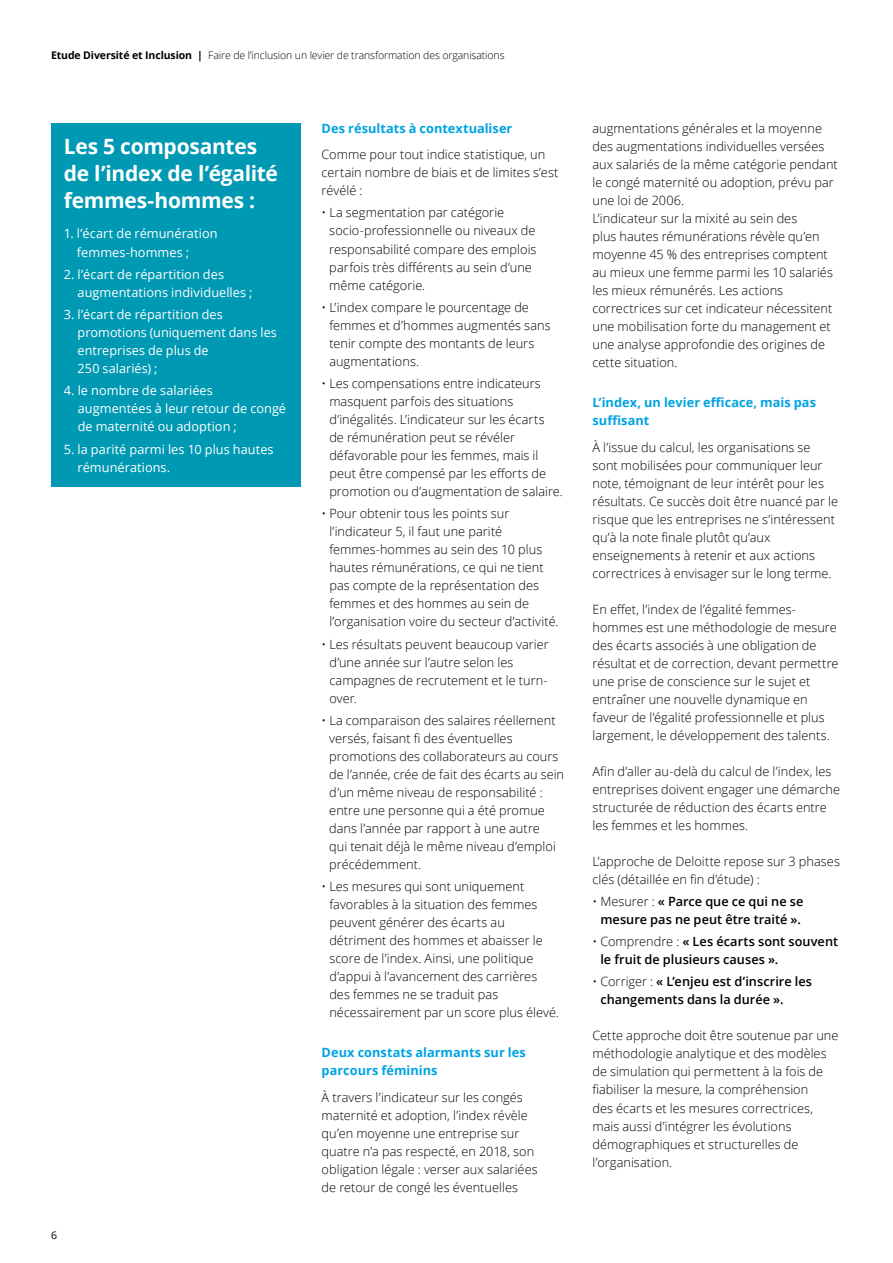
<style>
.page{position:relative;width:893px;height:1263px;background:#fff}
.page>*{position:absolute;margin:0;border:0;box-sizing:border-box;transform-origin:0 0}
.t1{font:700 21px/27px "Open Sans";letter-spacing:-.015em;color:#fff}
.t2{font:300 12.75px/18px "Open Sans";letter-spacing:.005em;color:#000}
.t3{font:12.75px/18px "Open Sans";letter-spacing:.005em;color:#fff}
.t4{font:600 12.75px/18px "Open Sans";letter-spacing:.005em;color:#000}
.t5{font:700 12.75px/18px "Open Sans";letter-spacing:.005em;color:#00a3e2}
.t6{font:300 10.5px "Open Sans";letter-spacing:-.01em;color:#000}
.t7{font:10.5px "Open Sans";color:#000}
.s1{font-weight:700}
.s2{font-weight:300}
</style>
<div class="page">
<div style="left:51px;top:123px;width:249px;height:364px;background:#0099b3"></div>
<p class="t6" style="left:51px;top:48px;width:455px"><span class="s1">Etude Diversité et Inclusion |</span> Faire de l’inclusion un levier de transformation des organisations</p>
<h1 class="t1" style="left:64px;top:132px;width:216px">Les 5 composantes de l’index de l’égalité femmes-hommes :</h1>
<p class="t3" style="left:77px;top:225px;width:142px;text-indent:-13px">1. l’écart de rémunération femmes-hommes ;</p>
<p class="t3" style="left:78px;top:265px;width:177px;text-indent:-14px">2. l’écart de répartition des augmentations individuelles ;</p>
<p class="t3" style="left:78px;top:305px;width:201px;text-indent:-14px">3. l’écart de répartition des promotions (uniquement dans les entreprises de plus de<br>250 salariés) ;</p>
<p class="t3" style="left:78px;top:381px;width:210px;text-indent:-14px">4. le nombre de salariées augmentées à leur retour de congé de maternité ou adoption ;</p>
<p class="t3" style="left:78px;top:440px;width:198px;text-indent:-14px">5. la parité parmi les 10 plus hautes rémunérations.</p>
<p class="t7" style="left:51px;top:1228px;width:8px">6</p>
<p class="t5" style="left:322px;top:119px;width:192px">Des résultats à contextualiser</p>
<p class="t2" style="left:322px;top:145px;width:238px">Comme pour tout indice statistique, un certain nombre de biais et de limites s’est révélé :</p>
<p class="t2" style="left:329px;top:203px;width:209px;text-indent:-8px">• La segmentation par catégorie socio-professionnelle ou niveaux de responsabilité compare des emplois parfois très différents au sein d’une même catégorie.</p>
<p class="t2" style="left:329px;top:298px;width:223px;text-indent:-8px">• L’index compare le pourcentage de femmes et d’hommes augmentés sans tenir compte des montants de leurs augmentations.</p>
<p class="t2" style="left:329px;top:374px;width:235px;text-indent:-8px">• Les compensations entre indicateurs masquent parfois des situations d’inégalités. L’indicateur sur les écarts<br>de rémunération peut se révéler défavorable pour les femmes, mais il peut être compensé par les efforts de promotion ou d’augmentation de salaire.</p>
<p class="t2" style="left:329px;top:504px;width:231px;text-indent:-8px">• Pour obtenir tous les points sur l’indicateur 5, il faut une parité femmes-hommes au sein des 10 plus hautes rémunérations, ce qui ne tient pas compte de la représentation des femmes et des hommes au sein de l’organisation voire du secteur d’activité.</p>
<p class="t2" style="left:329px;top:635px;width:221px;text-indent:-8px">• Les résultats peuvent beaucoup varier d’une année sur l’autre selon les campagnes de recrutement et le turn&shy;over.</p>
<p class="t2" style="left:329px;top:711px;width:236px;text-indent:-8px">• La comparaison des salaires réellement versés, faisant fi des éventuelles promotions des collaborateurs au cours de l’année, crée de fait des écarts au sein d’un même niveau de responsabilité : entre une personne qui a été promue dans l’année par rapport à une autre<br>qui tenait déjà le même niveau d’emploi précédemment.</p>
<p class="t2" style="left:329px;top:877px;width:231px;text-indent:-8px">• Les mesures qui sont uniquement favorables à la situation des femmes peuvent générer des écarts au détriment des hommes et abaisser le score de l’index. Ainsi, une politique d’appui à l’avancement des carrières des femmes ne se traduit pas nécessairement par un score plus élevé.</p>
<p class="t5" style="left:322px;top:1043px;width:206px">Deux constats alarmants sur les parcours féminins</p>
<p class="t2" style="left:322px;top:1088px;width:218px">À travers l’indicateur sur les congés maternité et adoption, l’index révèle qu’en moyenne une entreprise sur quatre n’a pas respecté, en 2018, son obligation légale : verser aux salariées de retour de congé les éventuelles</p>
<p class="t2" style="left:592px;top:119px;width:247px">augmentations générales et la moyenne des augmentations individuelles versées aux salariés de la même catégorie pendant le congé maternité ou adoption, prévu par une loi de 2006.<br>L’indicateur sur la mixité au sein des<br>plus hautes rémunérations révèle qu’en moyenne 45 % des entreprises comptent au mieux une femme parmi les 10 salariés les mieux rémunérés. Les actions correctrices sur cet indicateur nécessitent une mobilisation forte du management et une analyse approfondie des origines de cette situation.</p>
<p class="t5" style="left:592px;top:393px;width:225px">L’index, un levier efficace, mais pas suffisant</p>
<p class="t2" style="left:592px;top:438px;width:247px">À l’issue du calcul, les organisations se sont mobilisées pour communiquer leur note, témoignant de leur intérêt pour les résultats. Ce succès doit être nuancé par le risque que les entreprises ne s’intéressent qu’à la note finale plutôt qu’aux enseignements à retenir et aux actions correctrices à envisager sur le long terme.</p>
<p class="t2" style="left:592px;top:600px;width:248px">En effet, l’index de l’égalité femmes&shy;hommes est une méthodologie de mesure des écarts associés à une obligation de résultat et de correction, devant permettre une prise de conscience sur le sujet et entraîner une nouvelle dynamique en faveur de l’égalité professionnelle et plus largement, le développement des talents.</p>
<p class="t2" style="left:592px;top:762px;width:249px">Afin d’aller au-delà du calcul de l’index, les entreprises doivent engager une démarche structurée de réduction des écarts entre les femmes et les hommes.</p>
<p class="t2" style="left:592px;top:852px;width:249px">L’approche de Deloitte repose sur 3 phases clés (détaillée en fin d’étude) :</p>
<p class="t4" style="left:592px;top:892px;width:212px;text-align:center"><span class="s2">• Mesurer :</span> « Parce que ce qui ne se mesure pas ne peut être traité ».</p>
<p class="t4" style="left:600px;top:932px;width:239px;text-indent:-8px"><span class="s2">• Comprendre :</span> « Les écarts sont souvent le fruit de plusieurs causes ».</p>
<p class="t4" style="left:600px;top:972px;width:213px;text-indent:-8px"><span class="s2">• Corriger :</span> « L’enjeu est d’inscrire les changements dans la durée ».</p>
<p class="t2" style="left:592px;top:1026px;width:247px">Cette approche doit être soutenue par une méthodologie analytique et des modèles de simulation qui permettent à la fois de fiabiliser la mesure, la compréhension<br>des écarts et les mesures correctrices, mais aussi d’intégrer les évolutions démographiques et structurelles de l’organisation.</p>
</div>
